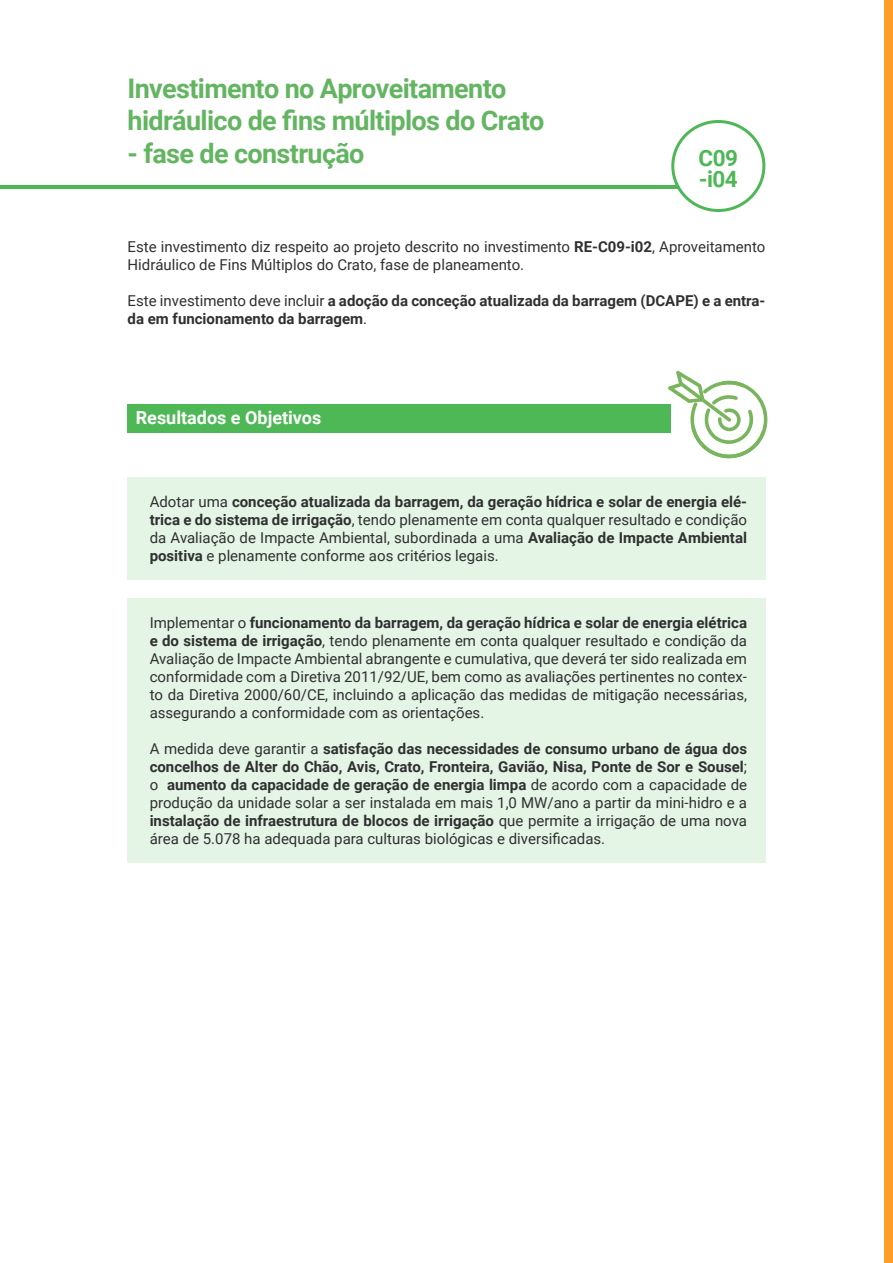
<style>
.page{position:relative;width:893px;height:1263px;background:#fff}
.page>*{position:absolute;margin:0;border:0;box-sizing:border-box;transform-origin:0 0}
.t1{font:700 27px "Roboto";letter-spacing:-.025em;color:#63b561}
.t2{font:700 22.5px "Roboto";letter-spacing:-.025em;color:#4eb856}
.t3{font:700 18px "Roboto";color:#fff}
.t4{font:15px/18px "Roboto";color:#2f3030;text-align:justify}
.t5{font:700 15px/18px "Roboto";color:#2f3030}
.s1{font-weight:700}
.s2{font-weight:400}
</style>
<div class="page">
<hr style="left:0;top:185px;width:680px;height:3px;background:#4eb856">
<div style="left:673px;top:122px;width:91px;height:88px;background:#fff;border-radius:50%"></div>
<div style="left:671px;top:120px;width:94px;height:92px;border:3px solid #4eb856;border-radius:50%"></div>
<div style="left:884px;top:0;width:9px;height:1263px;background:#ff9d29"></div>
<div style="left:127px;top:477px;width:638px;height:103px;background:#e4f4e5"></div>
<div style="left:127px;top:598px;width:638px;height:265px;background:#e4f4e5"></div>
<div style="left:127px;top:404px;width:544px;height:29px;background:#4eb856"></div>
<svg style="left:668px;top:371px;width:99px;height:87px"></svg>
<p class="t1" style="left:128px;top:69px;width:380px">Investimento no Aproveitamento</p>
<p class="t1" style="left:128px;top:102px;width:418px">hidráulico de fins múltiplos do Crato</p>
<p class="t1" style="left:128px;top:134px;width:238px">- fase de construção</p>
<p class="t2" style="left:699px;top:142px;width:41px">C09</p>
<p class="t2" style="left:699px;top:163px;width:40px">-i04</p>
<p class="t4" style="left:128px;top:237px;width:639px">Este investimento diz respeito ao projeto descrito no investimento <span class="s1">RE-C09-i02</span>, Aproveitamento<br>Hidráulico de Fins Múltiplos do Crato, fase de planeamento.</p>
<p class="t5" style="left:128px;top:291px;width:639px"><span class="s2">Este investimento deve incluir</span> a adoção da conceção atualizada da barragem (DCAPE) e a entra&shy;da em funcionamento da barragem<span class="s2">.</span></p>
<p class="t3" style="left:136px;top:405px;width:187px">Resultados e Objetivos</p>
<p class="t4" style="left:150px;top:492px;width:599px">Adotar uma <span class="s1">conceção atualizada da barragem, da geração hídrica e solar de energia elé&shy;trica e do sistema de irrigação</span>, tendo plenamente em conta qualquer resultado e condição da Avaliação de Impacte Ambiental, subordinada a uma <span class="s1">Avaliação de Impacte Ambiental positiva</span> e plenamente conforme aos critérios legais.</p>
<p class="t4" style="left:150px;top:613px;width:599px">Implementar o <span class="s1">funcionamento da barragem, da geração hídrica e solar de energia elétrica e do sistema de irrigação</span>, tendo plenamente em conta qualquer resultado e condição da Avaliação de Impacte Ambiental abrangente e cumulativa, que deverá ter sido realizada em conformidade com a Diretiva 2011/92/UE, bem como as avaliações pertinentes no contex&shy;to da Diretiva 2000/60/CE, incluindo a aplicação das medidas de mitigação necessárias, assegurando a conformidade com as orientações.</p>
<p class="t5" style="left:150px;top:739px;width:599px;text-align:justify"><span class="s2">A medida deve garantir a</span> satisfação das necessidades de consumo urbano de água dos concelhos de Alter do Chão, Avis, Crato, Fronteira, Gavião, Nisa, Ponte de Sor e Sousel<span class="s2">; o</span> aumento da capacidade de geração de energia limpa <span class="s2">de acordo com a capacidade de produção da unidade solar a ser instalada em mais 1,0 MW/ano a partir da mini-hidro e a </span>instalação de infraestrutura de blocos de irrigação <span class="s2">que permite a irrigação de uma nova área de 5.078 ha adequada para culturas biológicas e diversificadas.</span></p>
</div>
